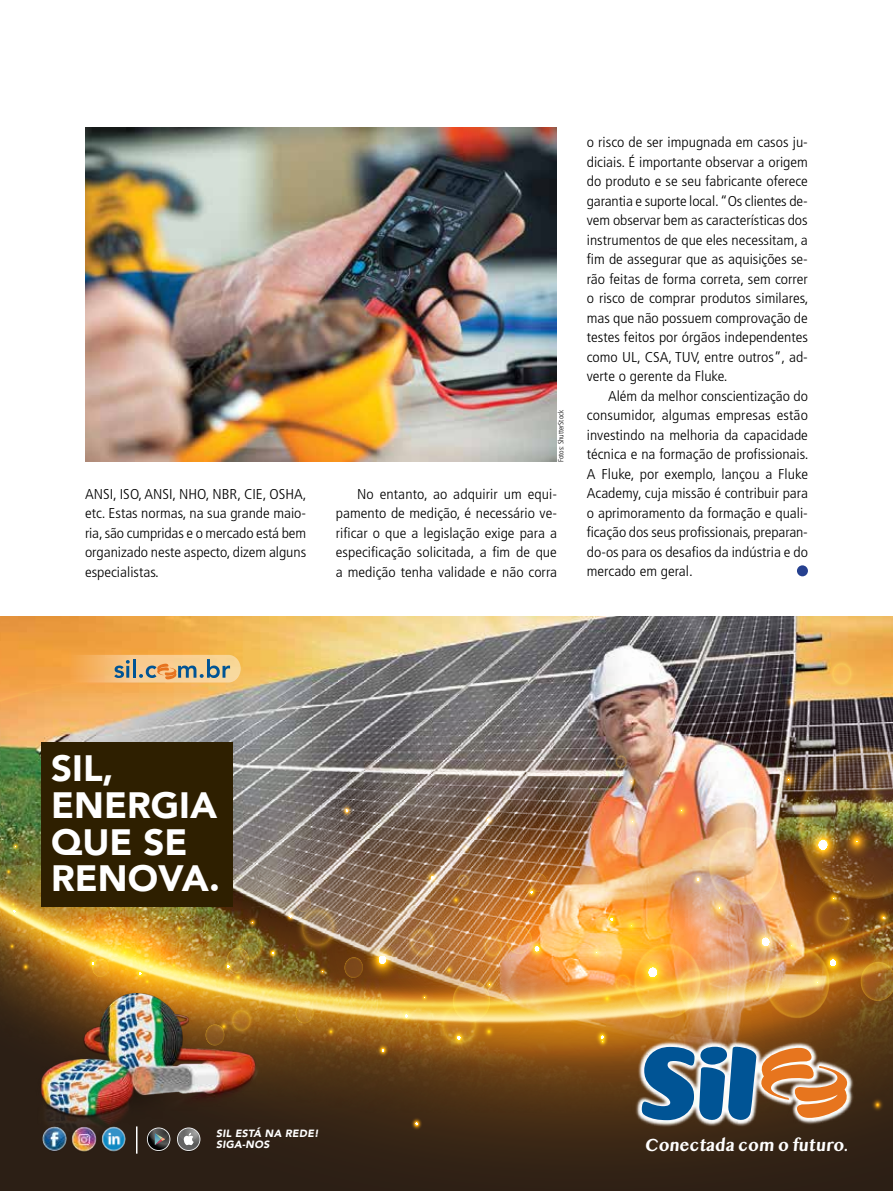
<style>
.page{position:relative;width:893px;height:1191px;background:#fff}
.page>*{position:absolute;margin:0;border:0;box-sizing:border-box;transform-origin:0 0}
.t1{font:900 36.6px/36.6px "Avenir";color:#fff}
.t2{font:700 18.15px "Myanmar MN";color:#fff;scale:.93 1}
.t3{font:300 condensed 14.25px/19.5px "Frutiger LT Std";color:#000;text-align:justify;scale:1.1 1}
.t4{font:italic 900 10.5px/11.2px "Avenir";letter-spacing:.025em;color:#fff}
.t5{font:300 condensed 7.5px "Frutiger LT Std";color:#000}
</style>
<div class="page">
<div style="left:797px;top:565px;width:11px;height:11px;background:#25408f;border-radius:50%"></div>
<img style="left:85px;top:127px;width:471px;height:334px">
<img style="left:0;top:617px;width:893px;height:36px">
<svg style="left:0;top:653px;width:893px;height:538px;background:#392717"></svg>
<svg style="left:0;top:1092px;width:442px;height:43px;background:#392614"></svg>
<svg style="left:0;top:655px;width:893px;height:437px;background:#806647"></svg>
<img style="left:0;top:680px;width:893px;height:364px">
<svg style="left:3px;top:865px;width:10px;height:12px"></svg>
<svg style="left:7px;top:940px;width:9px;height:11px"></svg>
<svg style="left:19px;top:959px;width:12px;height:14px"></svg>
<svg style="left:9px;top:839px;width:12px;height:13px"></svg>
<svg style="left:169px;top:960px;width:9px;height:10px"></svg>
<svg style="left:118px;top:945px;width:12px;height:13px"></svg>
<svg style="left:54px;top:906px;width:12px;height:2px"></svg>
<svg style="left:459px;top:840px;width:13px;height:15px"></svg>
<svg style="left:781px;top:690px;width:20px;height:22px"></svg>
<svg style="left:869px;top:1095px;width:16px;height:17px"></svg>
<svg style="left:594px;top:1027px;width:16px;height:21px"></svg>
<svg style="left:340px;top:803px;width:13px;height:14px"></svg>
<svg style="left:7px;top:900px;width:13px;height:18px"></svg>
<svg style="left:410px;top:1116px;width:13px;height:14px"></svg>
<svg style="left:481px;top:811px;width:14px;height:16px"></svg>
<svg style="left:133px;top:965px;width:18px;height:15px"></svg>
<svg style="left:173px;top:906px;width:23px;height:27px"></svg>
<svg style="left:86px;top:955px;width:23px;height:22px"></svg>
<svg style="left:828px;top:658px;width:27px;height:30px"></svg>
<img style="left:587px;top:745px;width:306px;height:273px">
<svg style="left:96px;top:925px;width:13px;height:15px"></svg>
<img style="left:205px;top:868px;width:344px;height:189px">
<svg style="left:18px;top:655px;width:223px;height:27px;background:#deb072"></svg>
<img style="left:626px;top:1030px;width:237px;height:106px">
<svg style="left:642px;top:1046px;width:212px;height:76px;background:#787c7d"></svg>
<img style="left:25px;top:980px;width:250px;height:179px">
<img style="left:70px;top:1124px;width:58px;height:29px">
<img style="left:40px;top:1124px;width:28px;height:28px">
<svg style="left:147px;top:1127px;width:23px;height:24px"></svg>
<svg style="left:148px;top:1128px;width:21px;height:23px"></svg>
<svg style="left:149px;top:1128px;width:20px;height:13px"></svg>
<svg style="left:177px;top:1127px;width:23px;height:24px"></svg>
<svg style="left:178px;top:1128px;width:22px;height:23px"></svg>
<svg style="left:179px;top:1128px;width:20px;height:13px"></svg>
<svg style="left:136px;top:1126px;width:1px;height:27px"></svg>
<div style="left:41px;top:742px;width:192px;height:164px;background:#2e1f00"></div>
<p class="t3" style="left:85px;top:484px;width:203px">ANSI, ISO, ANSI, NHO, NBR, CIE, OSHA, etc. Estas normas, na sua grande maio&shy;ria, são cumpridas e o mercado está bem organizado neste aspecto, dizem alguns especialistas.</p>
<p class="t5" style="left:557px;top:462px;width:54px;rotate:-90deg">Fotos: ShutterStock</p>
<p class="t3" style="left:336px;top:484px;width:203px;text-indent:21px">No entanto, ao adquirir um equi&shy;pamento de medição, é necessário ve&shy;rificar o que a legislação exige para a especificação solicitada, a fim de que a medição tenha validade e não corra</p>
<p class="t3" style="left:587px;top:133px;width:203px">o risco de ser impugnada em casos ju&shy;diciais. É importante observar a origem do produto e se seu fabricante oferece garantia e suporte local. “Os clientes de&shy;vem observar bem as características dos instrumentos de que eles necessitam, a fim de assegurar que as aquisições se&shy;rão feitas de forma correta, sem correr o risco de comprar produtos similares, mas que não possuem comprovação de testes feitos por órgãos independentes como UL, CSA, TUV, entre outros”, ad&shy;verte o gerente da Fluke.</p>
<p class="t3" style="left:587px;top:386px;width:203px;text-indent:21px">Além da melhor conscientização do consumidor, algumas empresas estão investindo na melhoria da capacidade técnica e na formação de profissionais.<br>A Fluke, por exemplo, lançou a Fluke Academy, cuja missão é contribuir para o aprimoramento da formação e quali&shy;ficação dos seus profissionais, preparan&shy;do-os para os desafios da indústria e do mercado em geral.</p>
<h1 class="t1" style="left:51px;top:749px;width:170px">SIL,<br>ENERGIA<br>QUE SE<br>RENOVA.</h1>
<p class="t4" style="left:216px;top:1127px;width:104px">SIL ESTÁ NA REDE!<br>SIGA-NOS</p>
<p class="t2" style="left:645px;top:1133px;width:223px">Conectada com o futuro.</p>
</div>
